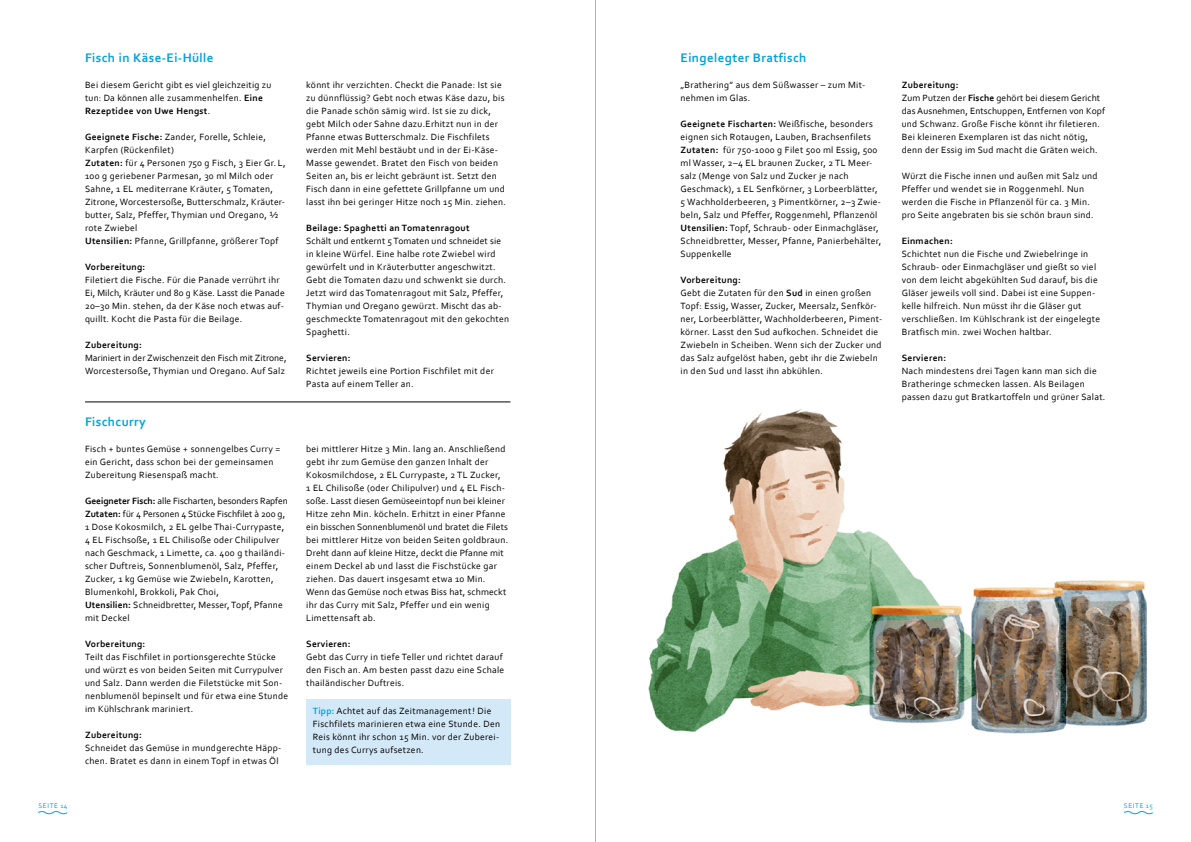
<style>
.page{position:relative;width:1191px;height:842px;background:#fff}
.page>*{position:absolute;margin:0;border:0;box-sizing:border-box;transform-origin:0 0}
.t1{font:700 13px "Corbel";letter-spacing:.03em;color:#00a3dc}
.t2{font:9.5px/13px "Corbel";letter-spacing:.03em;color:#000}
.t3{font:700 9.5px "Corbel";letter-spacing:.03em;color:#000}
.t4{font:9.5px/13px "Corbel";color:#000}
.t5{font:7px "Corbel";letter-spacing:.09em;color:#00a3dc}
.s1{font-weight:700}
.s2{font-weight:700;color:#00a3dc}
</style>
<div class="page">
<hr style="left:595px;top:0;width:1px;height:842px;background:#b3b2b2">
<svg style="left:1124px;top:811px;width:29px;height:4px"></svg>
<svg style="left:38px;top:811px;width:29px;height:4px"></svg>
<hr style="left:85px;top:402px;width:425px;height:1px;background:#000">
<div style="left:306px;top:699px;width:204px;height:65px;background:#d4e9f8"></div>
<img style="left:648px;top:409px;width:499px;height:325px">
<h1 class="t1" style="left:85px;top:50px;width:130px">Fisch in Käse-Ei-Hülle</h1>
<p class="t2" style="left:85px;top:78px;width:188px">Bei diesem Gericht gibt es viel gleichzeitig zu tun: Da können alle zusammenhelfen. <span class="s1">Eine<br>Rezeptidee von Uwe Hengst</span>.</p>
<p class="t2" style="left:85px;top:130px;width:202px"><span class="s1">Geeignete Fische:</span> Zander, Forelle, Schleie, Karpfen (Rückenfilet)<br><span class="s1">Zutaten:</span> für 4 Personen 750 g Fisch, 3 Eier Gr. L, 100 g geriebener Parmesan, 30 ml Milch oder Sahne, 1 EL mediterrane Kräuter, 5 Tomaten, Zitrone, Worcestersoße, Butterschmalz, Kräuter&shy;butter, Salz, Pfeffer, Thymian und Oregano, ½ rote Zwiebel<br><span class="s1">Utensilien:</span> Pfanne, Grillpfanne, größerer Topf</p>
<p class="t3" style="left:85px;top:261px;width:62px">Vorbereitung:</p>
<p class="t2" style="left:85px;top:273px;width:201px">Filetiert die Fische. Für die Panade verrührt ihr Ei, Milch, Kräuter und 80 g Käse. Lasst die Panade 20–30 Min. stehen, da der Käse noch etwas auf&shy;quillt. Kocht die Pasta für die Beilage.</p>
<p class="t3" style="left:85px;top:339px;width:58px">Zubereitung:</p>
<p class="t4" style="left:85px;top:351px;width:203px">Mariniert in der Zwischenzeit den Fisch mit Zitrone,<br>Worcestersoße, Thymian und Oregano. Auf Salz</p>
<h1 class="t1" style="left:85px;top:414px;width:62px">Fischcurry</h1>
<p class="t2" style="left:85px;top:442px;width:197px">Fisch + buntes Gemüse + sonnengelbes Curry = ein Gericht, dass schon bei der gemeinsamen<br>Zubereitung Riesenspaß macht.</p>
<p class="t2" style="left:85px;top:494px;width:204px"><span class="s1">Geeigneter Fisch:</span> alle Fischarten, besonders Rapfen <span class="s1">Zutaten:</span> für 4 Personen 4 Stücke Fischfilet à 200 g, 1 Dose Kokosmilch, 2 EL gelbe Thai-Currypaste, 4 EL Fischsoße, 1 EL Chilisoße oder Chilipulver nach Geschmack, 1 Limette, ca. 400 g thailändi&shy;scher Duftreis, Sonnenblumenöl, Salz, Pfeffer, Zucker, 1 kg Gemüse wie Zwiebeln, Karotten, Blumenkohl, Brokkoli, Pak Choi,<br><span class="s1">Utensilien:</span> Schneidbretter, Messer, Topf, Pfanne mit Deckel</p>
<p class="t3" style="left:85px;top:638px;width:62px">Vorbereitung:</p>
<p class="t2" style="left:85px;top:650px;width:205px">Teilt das Fischfilet in portionsgerechte Stücke und würzt es von beiden Seiten mit Currypulver und Salz. Dann werden die Filetstücke mit Son&shy;nenblumenöl bepinselt und für etwa eine Stunde im Kühlschrank mariniert.</p>
<p class="t3" style="left:85px;top:729px;width:58px">Zubereitung:</p>
<p class="t2" style="left:85px;top:741px;width:198px">Schneidet das Gemüse in mundgerechte Häpp&shy;chen. Bratet es dann in einem Topf in etwas Öl</p>
<p class="t2" style="left:306px;top:78px;width:201px">könnt ihr verzichten. Checkt die Panade: Ist sie zu dünnflüssig? Gebt noch etwas Käse dazu, bis die Panade schön sämig wird. Ist sie zu dick, gebt Milch oder Sahne dazu.Erhitzt nun in der Pfanne etwas Butterschmalz. Die Fischfilets werden mit Mehl bestäubt und in der Ei-Käse-Masse gewendet. Bratet den Fisch von beiden Seiten an, bis er leicht gebräunt ist. Setzt den Fisch dann in eine gefettete Grillpfanne um und lasst ihn bei geringer Hitze noch 15 Min. ziehen.</p>
<p class="t3" style="left:306px;top:222px;width:165px">Beilage: Spaghetti an Tomatenragout</p>
<p class="t2" style="left:306px;top:234px;width:204px">Schält und entkernt 5 Tomaten und schneidet sie in kleine Würfel. Eine halbe rote Zwiebel wird gewürfelt und in Kräuterbutter angeschwitzt.<br>Gebt die Tomaten dazu und schwenkt sie durch.<br>Jetzt wird das Tomatenragout mit Salz, Pfeffer, Thymian und Oregano gewürzt. Mischt das ab&shy;geschmeckte Tomatenragout mit den gekochten Spaghetti.</p>
<p class="t3" style="left:306px;top:352px;width:46px">Servieren:</p>
<p class="t2" style="left:306px;top:364px;width:189px">Richtet jeweils eine Portion Fischfilet mit der<br>Pasta auf einem Teller an.</p>
<p class="t2" style="left:306px;top:442px;width:203px">bei mittlerer Hitze 3 Min. lang an. Anschließend gebt ihr zum Gemüse den ganzen Inhalt der Kokosmilchdose, 2 EL Currypaste, 2 TL Zucker,<br>1 EL Chilisoße (oder Chilipulver) und 4 EL Fisch&shy;soße. Lasst diesen Gemüseeintopf nun bei kleiner Hitze zehn Min. köcheln. Erhitzt in einer Pfanne ein bisschen Sonnenblumenöl und bratet die Filets bei mittlerer Hitze von beiden Seiten goldbraun.<br>Dreht dann auf kleine Hitze, deckt die Pfanne mit einem Deckel ab und lasst die Fischstücke gar ziehen. Das dauert insgesamt etwa 10 Min.<br>Wenn das Gemüse noch etwas Biss hat, schmeckt ihr das Curry mit Salz, Pfeffer und ein wenig Limettensaft ab.</p>
<p class="t3" style="left:306px;top:638px;width:46px">Servieren:</p>
<p class="t2" style="left:306px;top:650px;width:200px">Gebt das Curry in tiefe Teller und richtet darauf den Fisch an. Am besten passt dazu eine Schale thailändischer Duftreis.</p>
<p class="t2" style="left:313px;top:704px;width:189px"><span class="s2">Tipp:</span> Achtet auf das Zeitmanagement! Die Fischfilets marinieren etwa eine Stunde. Den Reis könnt ihr schon 15 Min. vor der Zuberei&shy;tung des Currys aufsetzen.</p>
<h1 class="t1" style="left:680px;top:50px;width:127px">Eingelegter Bratfisch</h1>
<p class="t2" style="left:680px;top:78px;width:186px">„Brathering” aus dem Süßwasser – zum Mit&shy;nehmen im Glas.</p>
<p class="t2" style="left:680px;top:117px;width:202px"><span class="s1">Geeignete Fischarten:</span> Weißfische, besonders eignen sich Rotaugen, Lauben, Brachsenfilets <span class="s1">Zutaten:</span> für 750-1000 g Filet 500 ml Essig, 500 ml Wasser, 2–4 EL braunen Zucker, 2 TL Meer&shy;salz (Menge von Salz und Zucker je nach Geschmack), 1 EL Senfkörner, 3 Lorbeerblätter, 5 Wachholderbeeren, 3 Pimentkörner, 2–3 Zwie&shy;beln, Salz und Pfeffer, Roggenmehl, Pflanzenöl <span class="s1">Utensilien:</span> Topf, Schraub- oder Einmachgläser, Schneidbretter, Messer, Pfanne, Panierbehälter, Suppenkelle</p>
<p class="t2" style="left:680px;top:273px;width:203px"><span class="s1">Vorbereitung:<br></span>Gebt die Zutaten für den <span class="s1">Sud</span> in einen großen Topf: Essig, Wasser, Zucker, Meersalz, Senfkör&shy;ner, Lorbeerblätter, Wachholderbeeren, Piment&shy;körner. Lasst den Sud aufkochen. Schneidet die Zwiebeln in Scheiben. Wenn sich der Zucker und das Salz aufgelöst haben, gebt ihr die Zwiebeln in den Sud und lasst ihn abkühlen.</p>
<p class="t2" style="left:901px;top:78px;width:205px"><span class="s1">Zubereitung:<br></span>Zum Putzen der <span class="s1">Fische</span> gehört bei diesem Gericht das Ausnehmen, Entschuppen, Entfernen von Kopf und Schwanz. Große Fische könnt ihr filetieren.<br>Bei kleineren Exemplaren ist das nicht nötig, denn der Essig im Sud macht die Gräten weich.</p>
<p class="t2" style="left:901px;top:169px;width:197px">Würzt die Fische innen und außen mit Salz und Pfeffer und wendet sie in Roggenmehl. Nun werden die Fische in Pflanzenöl für ca. 3 Min. pro Seite angebraten bis sie schön braun sind.</p>
<p class="t3" style="left:901px;top:235px;width:53px">Einmachen:</p>
<p class="t2" style="left:901px;top:247px;width:200px">Schichtet nun die Fische und Zwiebelringe in Schraub- oder Einmachgläser und gießt so viel von dem leicht abgekühlten Sud darauf, bis die Gläser jeweils voll sind. Dabei ist eine Suppen&shy;kelle hilfreich. Nun müsst ihr die Gläser gut verschließen. Im Kühlschrank ist der eingelegte Bratfisch min. zwei Wochen haltbar.</p>
<p class="t3" style="left:901px;top:352px;width:46px">Servieren:</p>
<p class="t2" style="left:901px;top:364px;width:205px">Nach mindestens drei Tagen kann man sich die<br>Bratheringe schmecken lassen. Als Beilagen passen dazu gut Bratkartoffeln und grüner Salat.</p>
<p class="t5" style="left:38px;top:802px;width:31px">SEITE 14</p>
<p class="t5" style="left:1124px;top:802px;width:30px">SEITE 15</p>
</div>
